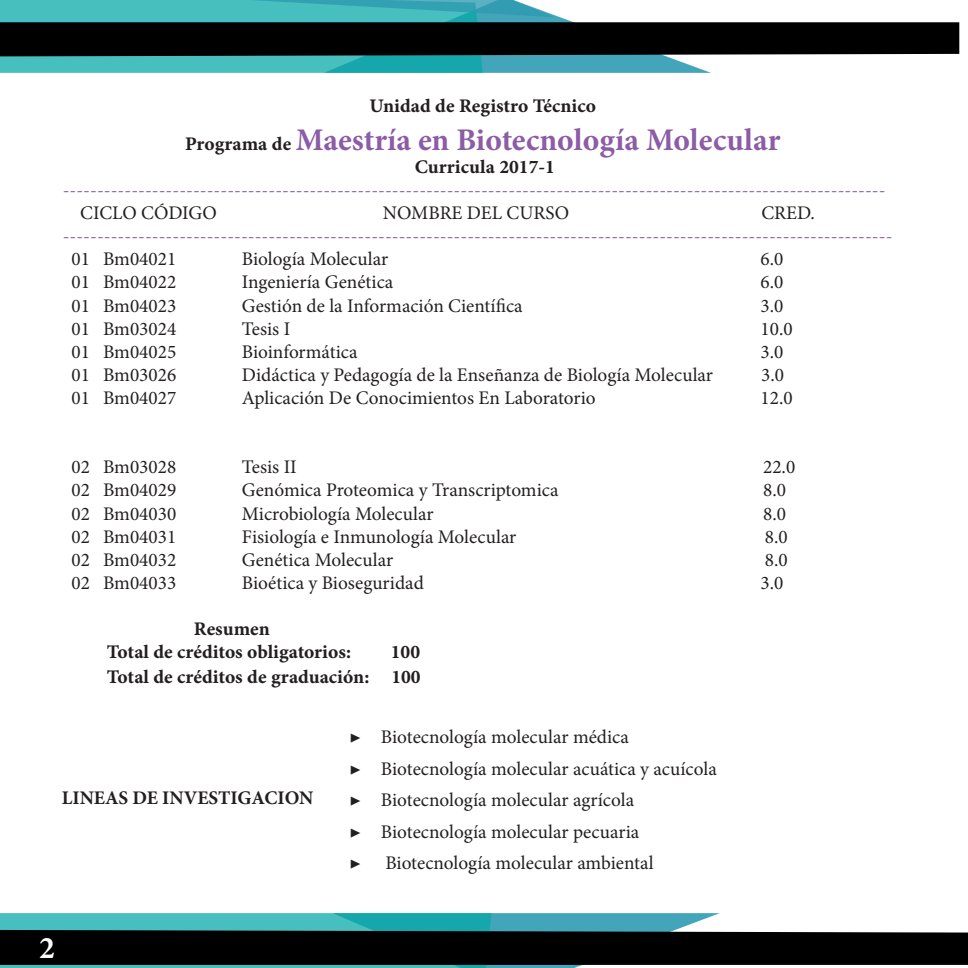
<style>
.page{position:relative;width:968px;height:968px;background:#fff}
.page>*{position:absolute;margin:0;border:0;box-sizing:border-box;transform-origin:0 0}
.t1{font:700 31.5px "Minion Pro";color:#8c5ca6}
.t2{font:700 31.5px "Minion Pro";color:#fff}
.t3{font:19.25px "Minion Pro";color:#231f20}
.t4{font:19.25px "Minion Pro";color:#8c5ca6}
.t5{font:19.25px "Minion Pro Bold Capt";color:#231f20}
.t6{font:700 19.25px "Minion Pro";color:#231f20}
.s1{font-family:"Minion Pro Bold Capt";font-weight:400;font-size:19.25px;color:#231f20}
</style>
<div class="page">
<svg style="left:0;top:913px;width:967px;height:54px"></svg>
<svg style="left:0;top:0;width:959px;height:73px"></svg>
<p class="t5" style="left:369px;top:94px;width:228px">Unidad de Registro Técnico</p>
<p class="t1" style="left:185px;top:117px;width:597px"><span class="s1">Programa de</span> Maestría en Biotecnología Molecular</p>
<p class="t5" style="left:415px;top:155px;width:142px">Curricula 2017-1</p>
<p class="t4" style="left:63px;top:177px;width:824px">------------------------------------------------------------------------------------------------------------------------</p>
<p class="t3" style="left:80px;top:200px;width:138px">CICLO CÓDIGO</p>
<p class="t3" style="left:383px;top:200px;width:187px">NOMBRE DEL CURSO</p>
<p class="t3" style="left:761px;top:200px;width:55px">CRED.</p>
<p class="t4" style="left:63px;top:223px;width:831px">-------------------------------------------------------------------------------------------------------------------------</p>
<p class="t3" style="left:71px;top:246px;width:106px">01 Bm04021</p>
<p class="t3" style="left:242px;top:246px;width:148px">Biología Molecular</p>
<p class="t3" style="left:760px;top:246px;width:24px">6.0</p>
<p class="t3" style="left:71px;top:269px;width:106px">01 Bm04022</p>
<p class="t3" style="left:242px;top:269px;width:153px">Ingeniería Genética</p>
<p class="t3" style="left:760px;top:269px;width:24px">6.0</p>
<p class="t3" style="left:71px;top:292px;width:106px">01 Bm04023</p>
<p class="t3" style="left:242px;top:292px;width:282px">Gestión de la Información Científica</p>
<p class="t3" style="left:760px;top:292px;width:24px">3.0</p>
<p class="t3" style="left:71px;top:315px;width:106px">01 Bm03024</p>
<p class="t3" style="left:242px;top:315px;width:50px">Tesis I</p>
<p class="t3" style="left:760px;top:315px;width:34px">10.0</p>
<p class="t3" style="left:71px;top:338px;width:106px">01 Bm04025</p>
<p class="t3" style="left:242px;top:338px;width:117px">Bioinformática</p>
<p class="t3" style="left:760px;top:338px;width:24px">3.0</p>
<p class="t3" style="left:71px;top:362px;width:106px">01 Bm03026</p>
<p class="t3" style="left:242px;top:362px;width:472px">Didáctica y Pedagogía de la Enseñanza de Biología Molecular</p>
<p class="t3" style="left:761px;top:362px;width:24px">3.0</p>
<p class="t3" style="left:71px;top:385px;width:106px">01 Bm04027</p>
<p class="t3" style="left:242px;top:385px;width:355px">Aplicación De Conocimientos En Laboratorio</p>
<p class="t3" style="left:760px;top:385px;width:34px">12.0</p>
<p class="t3" style="left:71px;top:454px;width:106px">02 Bm03028</p>
<p class="t3" style="left:242px;top:454px;width:56px">Tesis II</p>
<p class="t3" style="left:763px;top:454px;width:34px">22.0</p>
<p class="t3" style="left:71px;top:477px;width:106px">02 Bm04029</p>
<p class="t3" style="left:242px;top:477px;width:318px">Genómica Proteomica y Transcriptomica</p>
<p class="t3" style="left:763px;top:477px;width:24px">8.0</p>
<p class="t3" style="left:71px;top:500px;width:106px">02 Bm04030</p>
<p class="t3" style="left:242px;top:500px;width:193px">Microbiología Molecular</p>
<p class="t3" style="left:763px;top:500px;width:24px">8.0</p>
<p class="t3" style="left:71px;top:523px;width:106px">02 Bm04031</p>
<p class="t3" style="left:242px;top:523px;width:276px">Fisiología e Inmunología Molecular</p>
<p class="t3" style="left:764px;top:523px;width:24px">8.0</p>
<p class="t3" style="left:71px;top:546px;width:106px">02 Bm04032</p>
<p class="t3" style="left:242px;top:546px;width:153px">Genética Molecular</p>
<p class="t3" style="left:764px;top:546px;width:24px">8.0</p>
<p class="t3" style="left:71px;top:569px;width:106px">02 Bm04033</p>
<p class="t3" style="left:242px;top:569px;width:183px">Bioética y Bioseguridad</p>
<p class="t3" style="left:760px;top:569px;width:24px">3.0</p>
<p class="t5" style="left:194px;top:617px;width:77px">Resumen</p>
<p class="t5" style="left:107px;top:640px;width:246px">Total de créditos obligatorios:</p>
<p class="t5" style="left:391px;top:640px;width:31px">100</p>
<p class="t5" style="left:107px;top:665px;width:315px">Total de créditos de graduación: 100</p>
<p class="t6" style="left:62px;top:784px;width:253px">LINEAS DE INVESTIGACION</p>
<p class="t3" style="left:349px;top:724px;width:281px">▶ Biotecnología molecular médica</p>
<p class="t3" style="left:349px;top:755px;width:369px">▶ Biotecnología molecular acuática y acuícola</p>
<p class="t3" style="left:349px;top:787px;width:286px">▶ Biotecnología molecular agrícola</p>
<p class="t3" style="left:349px;top:818px;width:291px">▶ Biotecnología molecular pecuaria</p>
<p class="t3" style="left:349px;top:850px;width:13px">▶</p>
<p class="t3" style="left:385px;top:850px;width:270px">Biotecnología molecular ambiental</p>
<p class="t2" style="left:39px;top:925px;width:17px">2</p>
</div>
